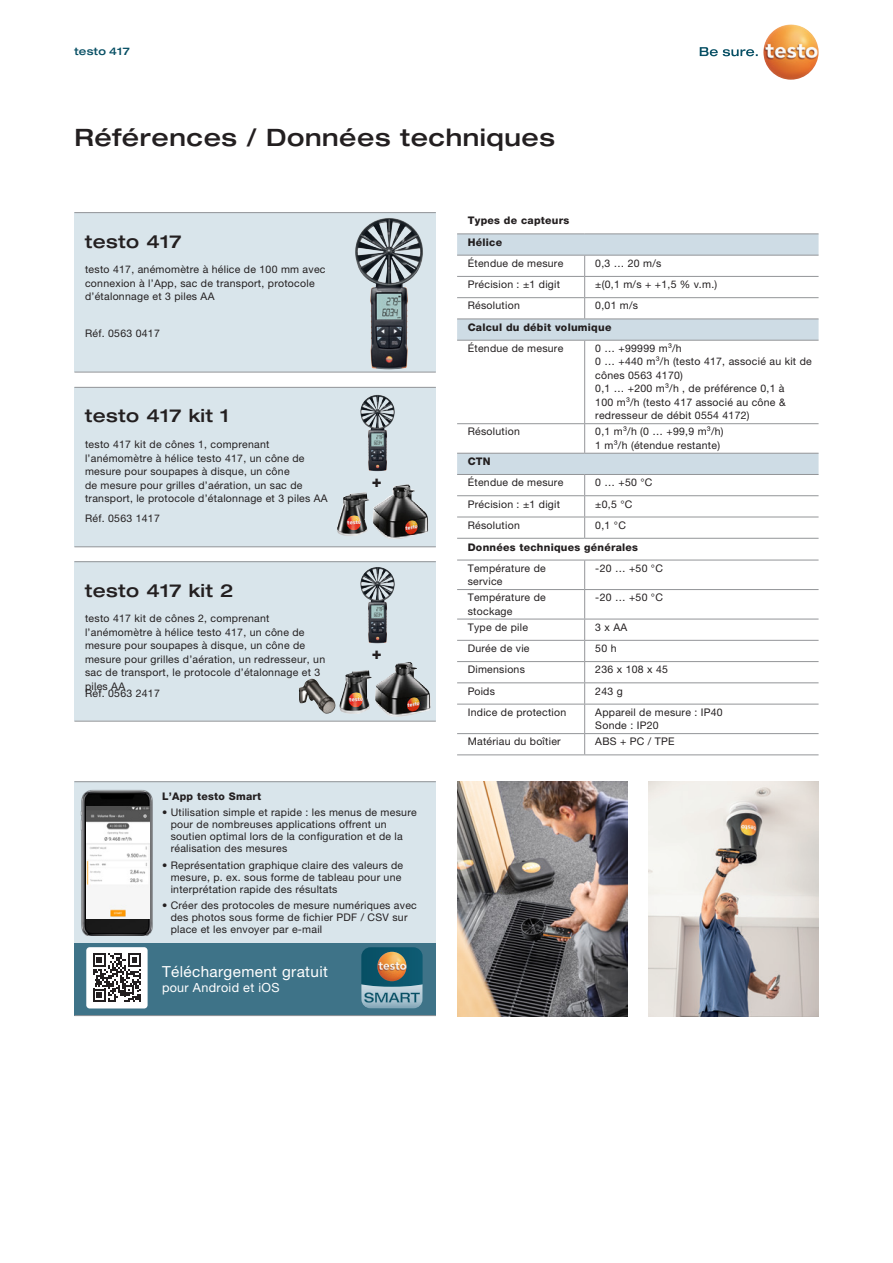
<style>
.page{position:relative;width:893px;height:1263px;background:#fff}
.page>*{position:absolute;margin:0;border:0;box-sizing:border-box;transform-origin:0 0}
.t1{font:500 expanded 24px "Helvetica Neue LTW1 G";letter-spacing:.025em;color:#231f20}
.t2{font:500 expanded 18px "Helvetica Neue LTW1 G";letter-spacing:.025em;color:#231f20}
.t3{font:800 16.5px "Helvetica Neue LTW1 G";color:#231f20}
.t4{font:15.3px "Helvetica Neue LTW1 G";letter-spacing:.025em;color:#fff}
.t5{font:12.6px "Helvetica Neue LTW1 G";letter-spacing:.025em;color:#fff}
.t6{font:10.5px/13.5px "Helvetica Neue LTW1 G";letter-spacing:.025em;color:#231f20}
.t7{font:800 10.5px/21.6px "Helvetica Neue LTW1 G";letter-spacing:.025em;color:#231f20}
.t8{font:500 expanded 10.5px "Helvetica Neue LTW1 G";letter-spacing:.025em;color:#074f64}
</style>
<div class="page">
<div style="left:74px;top:213px;width:362px;height:159px;background:#d9e5eb"></div>
<div style="left:74px;top:387px;width:362px;height:160px;background:#d9e5eb"></div>
<div style="left:74px;top:562px;width:362px;height:159px;background:#d9e5eb"></div>
<hr style="left:74px;top:212px;width:362px;height:1px;background:#939598">
<hr style="left:74px;top:387px;width:362px;height:1px;background:#939598">
<hr style="left:74px;top:561px;width:362px;height:1px;background:#939598">
<hr style="left:74px;top:372px;width:362px;height:1px;background:#939598">
<hr style="left:74px;top:546px;width:362px;height:1px;background:#939598">
<hr style="left:74px;top:721px;width:362px;height:1px;background:#939598">
<svg style="left:700px;top:47px;width:58px;height:9px"></svg>
<img style="left:763px;top:24px;width:56px;height:56px;border-radius:28px">
<img style="left:337px;top:492px;width:32px;height:44px">
<img style="left:372px;top:484px;width:56px;height:55px">
<img style="left:299px;top:679px;width:37px;height:35px">
<img style="left:340px;top:670px;width:32px;height:44px">
<img style="left:375px;top:662px;width:56px;height:55px">
<img style="left:355px;top:218px;width:53px;height:151px">
<img style="left:360px;top:396px;width:27px;height:75px">
<img style="left:360px;top:568px;width:27px;height:75px">
<div style="left:74px;top:781px;width:362px;height:234px;background:#d9e5eb"></div>
<div style="left:74px;top:943px;width:362px;height:72px;background:#3e7388"></div>
<hr style="left:74px;top:781px;width:362px;height:1px;background:#939598">
<hr style="left:74px;top:1015px;width:362px;height:1px;background:#939598">
<svg style="left:361px;top:947px;width:62px;height:61px;background:#618286"></svg>
<img style="left:80px;top:789px;width:72px;height:147px">
<img style="left:87px;top:807px;width:62px;height:112px">
<div style="left:86px;top:947px;width:62px;height:61px;background:#fff;border-radius:3px"></div>
<svg style="left:93px;top:953px;width:48px;height:49px"></svg>
<img style="left:457px;top:781px;width:170px;height:235px">
<img style="left:648px;top:781px;width:171px;height:235px">
<hr style="left:457px;top:560px;width:128px;height:1px;background:#939598">
<hr style="left:585px;top:560px;width:234px;height:1px;background:#939598">
<hr style="left:457px;top:589px;width:128px;height:1px;background:#939598">
<hr style="left:585px;top:589px;width:234px;height:1px;background:#939598">
<hr style="left:457px;top:619px;width:128px;height:1px;background:#939598">
<hr style="left:585px;top:619px;width:234px;height:1px;background:#939598">
<hr style="left:457px;top:640px;width:128px;height:1px;background:#939598">
<hr style="left:585px;top:640px;width:234px;height:1px;background:#939598">
<hr style="left:457px;top:661px;width:128px;height:1px;background:#939598">
<hr style="left:585px;top:661px;width:234px;height:1px;background:#939598">
<hr style="left:457px;top:682px;width:128px;height:1px;background:#939598">
<hr style="left:585px;top:682px;width:234px;height:1px;background:#939598">
<hr style="left:457px;top:704px;width:128px;height:1px;background:#939598">
<hr style="left:585px;top:704px;width:234px;height:1px;background:#939598">
<hr style="left:457px;top:733px;width:128px;height:1px;background:#939598">
<hr style="left:585px;top:733px;width:234px;height:1px;background:#939598">
<hr style="left:457px;top:754px;width:128px;height:1px;background:#939598">
<hr style="left:585px;top:754px;width:234px;height:1px;background:#939598">
<svg style="left:584px;top:560px;width:1px;height:194px"></svg>
<svg style="left:457px;top:234px;width:362px;height:240px"></svg>
<hr style="left:457px;top:276px;width:128px;height:1px;background:#939598">
<hr style="left:585px;top:276px;width:234px;height:1px;background:#939598">
<hr style="left:457px;top:297px;width:128px;height:1px;background:#939598">
<hr style="left:585px;top:297px;width:234px;height:1px;background:#939598">
<hr style="left:457px;top:423px;width:128px;height:1px;background:#939598">
<hr style="left:585px;top:423px;width:234px;height:1px;background:#939598">
<hr style="left:457px;top:495px;width:128px;height:1px;background:#939598">
<hr style="left:585px;top:495px;width:234px;height:1px;background:#939598">
<hr style="left:457px;top:517px;width:128px;height:1px;background:#939598">
<hr style="left:585px;top:517px;width:234px;height:1px;background:#939598">
<hr style="left:585px;top:538px;width:234px;height:1px;background:#939598">
<hr style="left:584px;top:341px;width:1px;height:82px;background:#939598">
<svg style="left:584px;top:424px;width:1px;height:29px"></svg>
<svg style="left:584px;top:256px;width:1px;height:63px"></svg>
<svg style="left:584px;top:475px;width:1px;height:63px"></svg>
<hr style="left:457px;top:233px;width:128px;height:1px;background:#939598">
<hr style="left:585px;top:233px;width:234px;height:1px;background:#939598">
<hr style="left:457px;top:255px;width:128px;height:1px;background:#939598">
<hr style="left:585px;top:255px;width:234px;height:1px;background:#939598">
<hr style="left:457px;top:319px;width:128px;height:1px;background:#939598">
<hr style="left:585px;top:319px;width:234px;height:1px;background:#939598">
<hr style="left:457px;top:340px;width:128px;height:1px;background:#939598">
<hr style="left:585px;top:340px;width:234px;height:1px;background:#939598">
<hr style="left:457px;top:453px;width:128px;height:1px;background:#939598">
<hr style="left:585px;top:453px;width:234px;height:1px;background:#939598">
<hr style="left:457px;top:474px;width:128px;height:1px;background:#939598">
<hr style="left:585px;top:474px;width:234px;height:1px;background:#939598">
<hr style="left:457px;top:538px;width:128px;height:1px;background:#939598">
<p class="t8" style="left:74px;top:44px;width:57px">testo 417</p>
<h1 class="t1" style="left:74px;top:122px;width:482px">Références / Données techniques</h1>
<h2 class="t2" style="left:85px;top:230px;width:98px">testo 417</h2>
<p class="t6" style="left:85px;top:263px;width:242px">testo 417, anémomètre à hélice de 100 mm avec connexion à l’App, sac de transport, protocole d’étalonnage et 3 piles AA</p>
<p class="t6" style="left:85px;top:326px;width:76px">Réf. 0563 0417</p>
<h2 class="t2" style="left:85px;top:404px;width:146px">testo 417 kit 1</h2>
<p class="t6" style="left:85px;top:437px;width:244px">testo 417 kit de cônes 1, comprenant l’anémomètre à hélice testo 417, un cône de mesure pour soupapes à disque, un cône<br>de mesure pour grilles d’aération, un sac de transport, le protocole d’étalonnage et 3 piles AA</p>
<p class="t6" style="left:85px;top:512px;width:76px">Réf. 0563 1417</p>
<h2 class="t2" style="left:85px;top:579px;width:150px">testo 417 kit 2</h2>
<p class="t6" style="left:85px;top:612px;width:242px">testo 417 kit de cônes 2, comprenant l’anémomètre à hélice testo 417, un cône de mesure pour soupapes à disque, un cône de mesure pour grilles d’aération, un redresseur, un sac de transport, le protocole d’étalonnage et 3 piles AA</p>
<p class="t6" style="left:85px;top:686px;width:76px">Réf. 0563 2417</p>
<h3 class="t3" style="left:372px;top:471px;width:11px">+</h3>
<h3 class="t3" style="left:372px;top:643px;width:11px">+</h3>
<p class="t7" style="left:162px;top:785px;width:101px">L’App testo Smart</p>
<p class="t6" style="left:171px;top:806px;width:248px;line-height:12px;text-indent:-9px">• Utilisation simple et rapide : les menus de mesure pour de nombreuses applications offrent un soutien optimal lors de la configuration et de la réalisation des mesures</p>
<p class="t6" style="left:171px;top:859px;width:234px;line-height:12px;text-indent:-9px">• Représentation graphique claire des valeurs de mesure, p. ex. sous forme de tableau pour une interprétation rapide des résultats</p>
<p class="t6" style="left:171px;top:899px;width:248px;line-height:12px;text-indent:-9px">• Créer des protocoles de mesure numériques avec des photos sous forme de fichier PDF / CSV sur place et les envoyer par e-mail</p>
<h3 class="t4" style="left:162px;top:962px;width:167px">Téléchargement gratuit</h3>
<p class="t5" style="left:162px;top:979px;width:119px">pour Android et iOS</p>
<p class="t7" style="left:468px;top:209px;width:103px">Types de capteurs<br>Hélice</p>
<p class="t6" style="left:468px;top:256px;width:97px">Étendue de mesure</p>
<p class="t6" style="left:595px;top:256px;width:68px">0,3 … 20 m/s</p>
<p class="t6" style="left:468px;top:278px;width:94px">Précision : ±1 digit</p>
<p class="t6" style="left:595px;top:278px;width:123px">±(0,1 m/s + +1,5 % v.m.)</p>
<p class="t6" style="left:468px;top:299px;width:54px">Résolution</p>
<p class="t6" style="left:595px;top:299px;width:44px">0,01 m/s</p>
<p class="t7" style="left:468px;top:316px;width:145px">Calcul du débit volumique</p>
<p class="t6" style="left:468px;top:341px;width:97px">Étendue de mesure</p>
<p class="t6" style="left:595px;top:341px;width:218px">0 … +99999 m³/h<br>0 … +440 m³/h (testo 417, associé au kit de cônes 0563 4170)<br>0,1 … +200 m³/h , de préférence 0,1 à<br>100 m³/h (testo 417 associé au cône &amp; redresseur de débit 0554 4172)</p>
<p class="t6" style="left:468px;top:425px;width:54px">Résolution</p>
<p class="t6" style="left:595px;top:425px;width:130px">0,1 m³/h (0 … +99,9 m³/h)<br>1 m³/h (étendue restante)</p>
<p class="t7" style="left:468px;top:450px;width:24px">CTN</p>
<p class="t6" style="left:468px;top:476px;width:97px">Étendue de mesure</p>
<p class="t6" style="left:595px;top:476px;width:59px">0 … +50 °C</p>
<p class="t6" style="left:468px;top:497px;width:94px">Précision : ±1 digit</p>
<p class="t6" style="left:595px;top:497px;width:39px">±0,5 °C</p>
<p class="t6" style="left:468px;top:518px;width:54px">Résolution</p>
<p class="t6" style="left:595px;top:518px;width:32px">0,1 °C</p>
<p class="t7" style="left:468px;top:536px;width:172px">Données techniques générales</p>
<p class="t6" style="left:468px;top:561px;width:80px">Température de service</p>
<p class="t6" style="left:595px;top:561px;width:69px">-20 … +50 °C</p>
<p class="t6" style="left:468px;top:591px;width:80px">Température de stockage</p>
<p class="t6" style="left:595px;top:591px;width:69px">-20 … +50 °C</p>
<p class="t6" style="left:468px;top:620px;width:62px">Type de pile</p>
<p class="t6" style="left:595px;top:620px;width:34px">3 x AA</p>
<p class="t6" style="left:468px;top:641px;width:63px">Durée de vie</p>
<p class="t6" style="left:595px;top:641px;width:23px">50 h</p>
<p class="t6" style="left:468px;top:663px;width:59px">Dimensions</p>
<p class="t6" style="left:595px;top:663px;width:74px">236 x 108 x 45</p>
<p class="t6" style="left:468px;top:684px;width:29px">Poids</p>
<p class="t6" style="left:595px;top:684px;width:29px">243 g</p>
<p class="t6" style="left:468px;top:705px;width:100px">Indice de protection</p>
<p class="t6" style="left:595px;top:705px;width:129px">Appareil de mesure : IP40<br>Sonde : IP20</p>
<p class="t6" style="left:468px;top:735px;width:95px">Matériau du boîtier</p>
<p class="t6" style="left:595px;top:735px;width:81px">ABS + PC / TPE</p>
</div>
